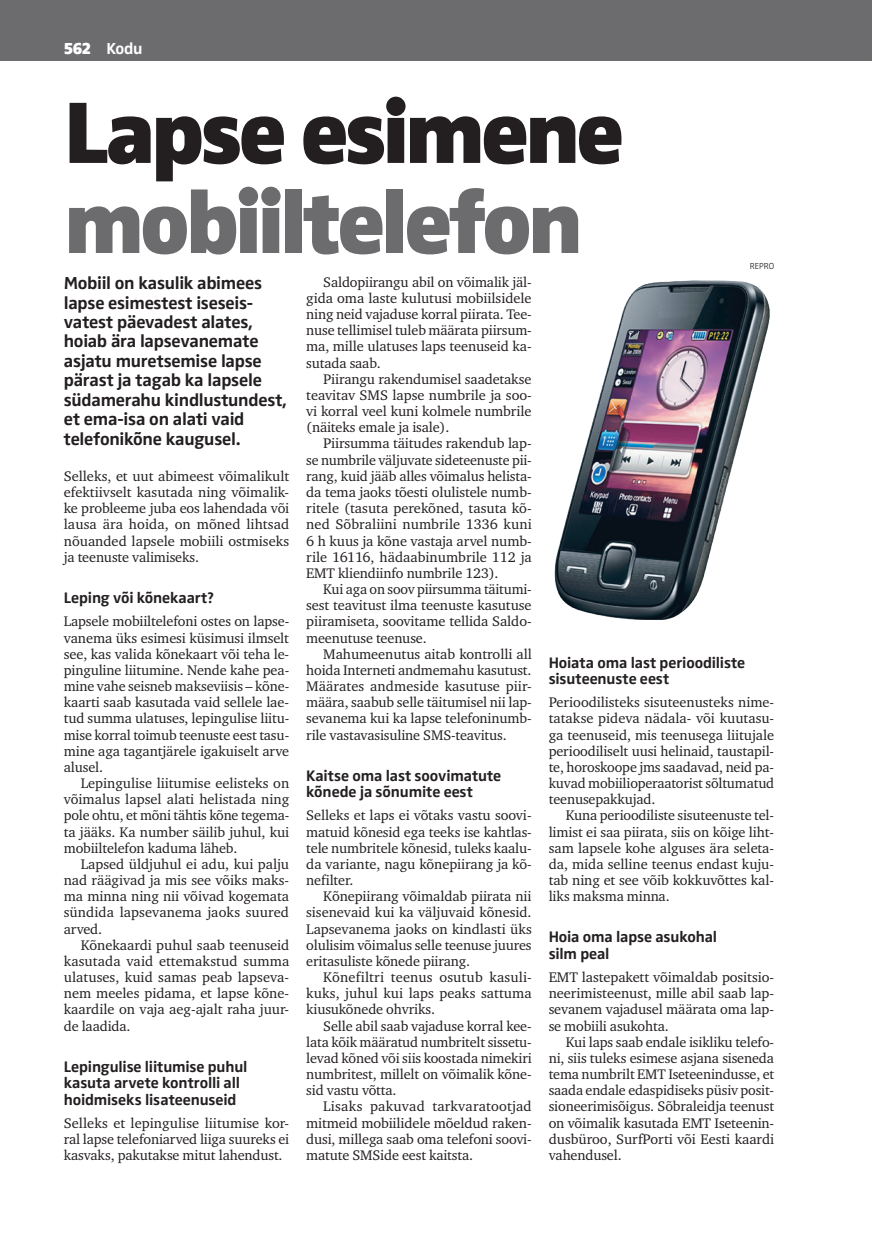
<style>
.page{position:relative;width:872px;height:1234px;background:#fff}
.page>*{position:absolute;margin:0;border:0;box-sizing:border-box;transform-origin:0 0}
.t1{font:900 90px "Zwo Pro";letter-spacing:-.045em;color:#6c6b6e}
.t2{font:900 90px "Zwo Pro";letter-spacing:-.045em;color:#231f20}
.t3{font:700 18px/19.5px "Zwo Pro";letter-spacing:-.015em;color:#231f20}
.t4{font:700 16.5px "Zwo Pro";color:#fff}
.t5{font:700 15.75px/16.5px "Zwo Pro";letter-spacing:-.01em;color:#231f20}
.t6{font:14.25px/16.2px "Charter ITC";letter-spacing:-.01em;color:#231f20;text-align:justify}
.t7{font:300 9px "Zwo Pro";color:#231f20}
.s1{font-weight:900}
</style>
<div class="page">
<div style="left:0;top:0;width:872px;height:60px;background:#6c6b6e"></div>
<img style="left:554px;top:280px;width:216px;height:339px">
<p class="t4" style="left:64px;top:39px;width:80px"><span class="s1">562</span> Kodu</p>
<h1 class="t2" style="left:64px;top:79px;width:561px">Lapse esimene</h1>
<h1 class="t1" style="left:64px;top:169px;width:521px">mobiiltelefon</h1>
<p class="t7" style="left:749px;top:261px;width:26px">REPRO</p>
<p class="t3" style="left:64px;top:273px;width:225px">Mobiil on kasulik abimees lapse esimestest iseseis&shy;vatest päevadest alates, hoiab ära lapsevanemate asjatu muretsemise lapse pärast ja tagab ka lapsele südamerahu kindlustundest, et ema-isa on alati vaid telefonikõne kaugusel.</p>
<p class="t6" style="left:64px;top:467px;width:227px">Selleks, et uut abimeest võimalikult efektiivselt kasutada ning võimalik&shy;ke probleeme juba eos lahendada või lausa ära hoida, on mõned lihtsad nõuanded lapsele mobiili ostmiseks ja teenuste valimiseks.</p>
<p class="t5" style="left:64px;top:589px;width:152px">Leping või kõnekaart?</p>
<p class="t6" style="left:64px;top:613px;width:227px">Lapsele mobiiltelefoni ostes on lapse&shy;vanema üks esimesi küsimusi ilmselt see, kas valida kõnekaart või teha le&shy;pinguline liitumine. Nende kahe pea&shy;mine vahe seisneb makseviisis – kõne&shy;kaarti saab kasutada vaid sellele lae&shy;tud summa ulatuses, lepingulise liitu&shy;mise korral toimub teenuste eest tasu&shy;mine aga tagantjärele igakuiselt arve alusel.</p>
<p class="t6" style="left:64px;top:774px;width:227px;text-indent:17px">Lepingulise liitumise eelisteks on võimalus lapsel alati helistada ning pole ohtu, et mõni tähtis kõne tegema&shy;ta jääks. Ka number säilib juhul, kui mobiiltelefon kaduma läheb.</p>
<p class="t6" style="left:64px;top:855px;width:227px;text-indent:17px">Lapsed üldjuhul ei adu, kui palju nad räägivad ja mis see võiks maks&shy;ma minna ning nii võivad kogemata sündida lapsevanema jaoks suured arved.</p>
<p class="t6" style="left:64px;top:936px;width:227px;text-indent:17px">Kõnekaardi puhul saab teenuseid kasutada vaid ettemakstud summa ulatuses, kuid samas peab lapseva&shy;nem meeles pidama, et lapse kõne&shy;kaardile on vaja aeg-ajalt raha juur&shy;de laadida.</p>
<p class="t5" style="left:64px;top:1058px;width:185px">Lepingulise liitumise puhul kasuta arvete kontrolli all hoidmiseks lisateenuseid</p>
<p class="t6" style="left:64px;top:1114px;width:227px">Selleks et lepingulise liitumise kor&shy;ral lapse telefoniarved liiga suureks ei kasvaks, pakutakse mitut lahendust.</p>
<p class="t6" style="left:306px;top:274px;width:227px;text-indent:17px">Saldopiirangu abil on võimalik jäl&shy;gida oma laste kulutusi mobiilsidele ning neid vajaduse korral piirata. Tee&shy;nuse tellimisel tuleb määrata piirsum&shy;ma, mille ulatuses laps teenuseid ka&shy;sutada saab.</p>
<p class="t6" style="left:306px;top:371px;width:227px;text-indent:17px">Piirangu rakendumisel saadetakse teavitav SMS lapse numbrile ja soo&shy;vi korral veel kuni kolmele numbrile (näiteks emale ja isale).</p>
<p class="t6" style="left:306px;top:435px;width:227px;text-indent:17px">Piirsumma täitudes rakendub lap&shy;se numbrile väljuvate sideteenuste pii&shy;rang, kuid jääb alles võimalus helista&shy;da tema jaoks tõesti olulistele numb&shy;ritele (tasuta perekõned, tasuta kõ&shy;ned Sõbraliini numbrile 1336 kuni 6 h kuus ja kõne vastaja arvel numb&shy;rile 16116, hädaabinumbrile 112 ja EMT kliendiinfo numbrile 123).</p>
<p class="t6" style="left:306px;top:581px;width:227px;text-indent:17px">Kui aga on soov piirsumma täitumi&shy;sest teavitust ilma teenuste kasutuse piiramiseta, soovitame tellida Saldo&shy;meenutuse teenuse.</p>
<p class="t6" style="left:306px;top:645px;width:227px;text-indent:17px">Mahumeenutus aitab kontrolli all hoida Interneti andmemahu kasutust.<br>Määrates andmeside kasutuse piir&shy;määra, saabub selle täitumisel nii lap&shy;sevanema kui ka lapse telefoninumb&shy;rile vastavasisuline SMS-teavitus.</p>
<p class="t5" style="left:306px;top:767px;width:196px">Kaitse oma last soovimatute kõnede ja sõnumite eest</p>
<p class="t6" style="left:306px;top:807px;width:227px">Selleks et laps ei võtaks vastu soovi&shy;matuid kõnesid ega teeks ise kahtlas&shy;tele numbritele kõnesid, tuleks kaalu&shy;da variante, nagu kõnepiirang ja kõ&shy;nefilter.</p>
<p class="t6" style="left:306px;top:888px;width:227px;text-indent:17px">Kõnepiirang võimaldab piirata nii sisenevaid kui ka väljuvaid kõnesid.<br>Lapsevanema jaoks on kindlasti üks olulisim võimalus selle teenuse juures eritasuliste kõnede piirang.</p>
<p class="t6" style="left:306px;top:968px;width:227px;text-indent:17px">Kõnefiltri teenus osutub kasuli&shy;kuks, juhul kui laps peaks sattuma kiusukõnede ohvriks.</p>
<p class="t6" style="left:306px;top:1017px;width:227px;text-indent:17px">Selle abil saab vajaduse korral kee&shy;lata kõik määratud numbritelt sissetu&shy;levad kõned või siis koostada nimekiri numbritest, millelt on võimalik kõne&shy;sid vastu võtta.</p>
<p class="t6" style="left:306px;top:1098px;width:227px;text-indent:17px">Lisaks pakuvad tarkvaratootjad mitmeid mobiilidele mõeldud raken&shy;dusi, millega saab oma telefoni soovi&shy;matute SMSide eest kaitsta.</p>
<p class="t5" style="left:549px;top:654px;width:198px">Hoiata oma last perioodiliste sisuteenuste eest</p>
<p class="t6" style="left:549px;top:694px;width:227px">Perioodilisteks sisuteenusteks nime&shy;tatakse pideva nädala- või kuutasu&shy;ga teenuseid, mis teenusega liitujale perioodiliselt uusi helinaid, taustapil&shy;te, horoskoope jms saadavad, neid pa&shy;kuvad mobiilioperaatorist sõltumatud teenusepakkujad.</p>
<p class="t6" style="left:549px;top:807px;width:227px;text-indent:17px">Kuna perioodiliste sisuteenuste tel&shy;limist ei saa piirata, siis on kõige liht&shy;sam lapsele kohe alguses ära seleta&shy;da, mida selline teenus endast kuju&shy;tab ning et see võib kokkuvõttes kal&shy;liks maksma minna.</p>
<p class="t5" style="left:549px;top:929px;width:170px">Hoia oma lapse asukohal silm peal</p>
<p class="t6" style="left:549px;top:968px;width:227px">EMT lastepakett võimaldab positsio&shy;neerimisteenust, mille abil saab lap&shy;sevanem vajadusel määrata oma lap&shy;se mobiili asukohta.</p>
<p class="t6" style="left:549px;top:1033px;width:227px;text-indent:17px">Kui laps saab endale isikliku telefo&shy;ni, siis tuleks esimese asjana siseneda tema numbrilt EMT Iseteenindusse, et saada endale edaspidiseks püsiv posit&shy;sioneerimisõigus. Sõbraleidja teenust on võimalik kasutada EMT Iseteenin&shy;dusbüroo, SurfPorti või Eesti kaardi vahendusel.</p>
</div>
